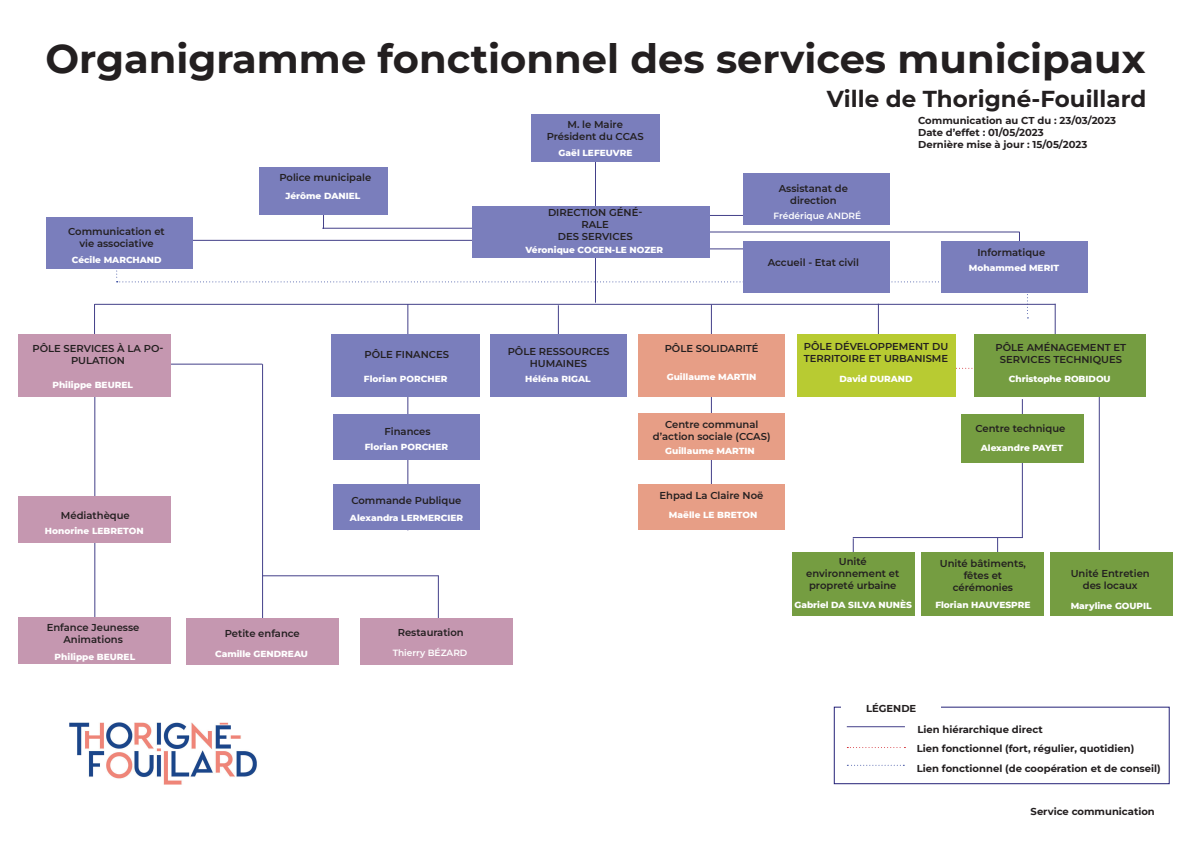
<style>
.page{position:relative;width:1191px;height:842px;background:#fff}
.page>*{position:absolute;margin:0;border:0;box-sizing:border-box;transform-origin:0 0}
.t1{font:700 40px "Montserrat";color:#231f20}
.t2{font:700 23px "Montserrat";color:#231f20}
.t3{font:600 10px/12px "Montserrat";color:#231f20;text-align:center}
.t4{font:700 10px "Montserrat";color:#231f20}
.t5{font:800 9px "Montserrat";color:#fff}
.t6{font:600 9px "Montserrat";color:#fff}
</style>
<div class="page">
<hr style="left:90px;top:364px;width:172px;height:1px;background:#434089">
<svg style="left:853px;top:538px;width:1px;height:14px"></svg>
<svg style="left:1027px;top:292px;width:1px;height:26px"></svg>
<svg style="left:847px;top:765px;width:57px;height:1px"></svg>
<svg style="left:116px;top:227px;width:869px;height:55px"></svg>
<hr style="left:94px;top:304px;width:1px;height:62px;background:#434089">
<hr style="left:323px;top:176px;width:1px;height:53px;background:#434089">
<hr style="left:407px;top:304px;width:1px;height:226px;background:#434089">
<hr style="left:686px;top:215px;width:98px;height:1px;background:#434089">
<hr style="left:686px;top:249px;width:98px;height:1px;background:#434089">
<hr style="left:92px;top:240px;width:380px;height:1px;background:#434089">
<hr style="left:595px;top:139px;width:1px;height:164px;background:#434089">
<hr style="left:322px;top:228px;width:162px;height:1px;background:#434089">
<hr style="left:699px;top:232px;width:320px;height:1px;background:#434089">
<hr style="left:1055px;top:304px;width:1px;height:36px;background:#434089">
<hr style="left:1099px;top:394px;width:1px;height:156px;background:#434089">
<hr style="left:1019px;top:232px;width:1px;height:45px;background:#434089">
<hr style="left:1022px;top:399px;width:1px;height:139px;background:#434089">
<svg style="left:997px;top:538px;width:1px;height:14px"></svg>
<hr style="left:852px;top:537px;width:170px;height:1px;background:#434089">
<hr style="left:847px;top:726px;width:58px;height:1px;background:#434089">
<hr style="left:878px;top:304px;width:1px;height:63px;background:#434089">
<hr style="left:711px;top:305px;width:1px;height:219px;background:#434089">
<hr style="left:558px;top:305px;width:1px;height:54px;background:#434089">
<svg style="left:847px;top:747px;width:58px;height:1px"></svg>
<hr style="left:95px;top:344px;width:1px;height:311px;background:#434089">
<hr style="left:262px;top:364px;width:1px;height:287px;background:#434089">
<hr style="left:438px;top:575px;width:1px;height:69px;background:#434089">
<div style="left:259px;top:168px;width:129px;height:47px;background:#7a7ebc"></div>
<div style="left:18px;top:334px;width:153px;height:63px;background:#c597b0"></div>
<div style="left:331px;top:334px;width:149px;height:63px;background:#7a7ebc"></div>
<div style="left:639px;top:334px;width:146px;height:63px;background:#e79e86"></div>
<div style="left:638px;top:484px;width:147px;height:46px;background:#e79e86"></div>
<div style="left:639px;top:413px;width:146px;height:47px;background:#e79e86"></div>
<div style="left:18px;top:617px;width:153px;height:47px;background:#c597b0"></div>
<div style="left:18px;top:496px;width:153px;height:46px;background:#c597b0"></div>
<div style="left:186px;top:618px;width:153px;height:46px;background:#c597b0"></div>
<div style="left:360px;top:618px;width:152px;height:46px;background:#c597b0"></div>
<div style="left:531px;top:114px;width:128px;height:47px;background:#7a7ebc"></div>
<div style="left:472px;top:206px;width:237px;height:51px;background:#7a7ebc"></div>
<div style="left:46px;top:217px;width:147px;height:51px;background:#7a7ebc"></div>
<div style="left:743px;top:241px;width:147px;height:51px;background:#7a7ebc"></div>
<div style="left:940px;top:241px;width:147px;height:51px;background:#7a7ebc"></div>
<div style="left:743px;top:174px;width:147px;height:51px;background:#7a7ebc"></div>
<div style="left:797px;top:334px;width:158px;height:63px;background:#b8cb32"></div>
<div style="left:974px;top:334px;width:171px;height:63px;background:#759d41"></div>
<div style="left:960px;top:415px;width:123px;height:48px;background:#759d41"></div>
<div style="left:791px;top:552px;width:123px;height:64px;background:#759d41"></div>
<div style="left:921px;top:552px;width:123px;height:64px;background:#759d41"></div>
<div style="left:1050px;top:552px;width:123px;height:64px;background:#759d41"></div>
<div style="left:333px;top:414px;width:147px;height:46px;background:#7a7ebc"></div>
<div style="left:333px;top:485px;width:147px;height:45px;background:#7a7ebc"></div>
<div style="left:490px;top:334px;width:136px;height:63px;background:#7a7ebc"></div>
<hr style="left:95px;top:304px;width:960px;height:1px;background:#434089">
<hr style="left:262px;top:575px;width:176px;height:1px;background:#434089">
<div style="left:833px;top:707px;width:336px;height:77px;border:1px solid #242177"></div>
<div style="left:841px;top:703px;width:100px;height:14px;background:#fff"></div>
<img style="left:69px;top:722px;width:188px;height:63px">
<p class="t1" style="left:45px;top:30px;width:1101px">Organigramme fonctionnel des services municipaux</p>
<p class="t4" style="left:918px;top:114px;width:199px">Communication au CT du : 23/03/2023</p>
<p class="t4" style="left:918px;top:126px;width:127px">Date d’effet : 01/05/2023</p>
<p class="t4" style="left:918px;top:138px;width:171px">Dernière mise à jour : 15/05/2023</p>
<p class="t2" style="left:827px;top:83px;width:321px">Ville de Thorigné-Fouillard</p>
<p class="t3" style="left:567px;top:118px;width:57px">M. le Maire</p>
<p class="t3" style="left:547px;top:130px;width:98px">Président du CCAS</p>
<p class="t5" style="left:558px;top:147px;width:75px">Gaël LEFEUVRE</p>
<p class="t3" style="left:279px;top:171px;width:93px">Police municipale</p>
<p class="t3" style="left:68px;top:225px;width:98px">Communication et vie associative</p>
<p class="t5" style="left:72px;top:253px;width:91px">Cécile MARCHAND</p>
<p class="t5" style="left:285px;top:189px;width:76px">Jérôme DANIEL</p>
<p class="t3" style="left:32px;top:342px;width:133px">PÔLE SERVICES À LA PO-<br>PULATION</p>
<p class="t3" style="left:364px;top:348px;width:86px">PÔLE FINANCES</p>
<p class="t5" style="left:52px;top:378px;width:82px">Philippe BEUREL</p>
<p class="t5" style="left:364px;top:372px;width:85px">Florian PORCHER</p>
<p class="t3" style="left:384px;top:425px;width:48px">Finances</p>
<p class="t5" style="left:365px;top:440px;width:85px">Florian PORCHER</p>
<p class="t3" style="left:351px;top:494px;width:111px">Commande Publique</p>
<p class="t3" style="left:61px;top:509px;width:70px">Médiathèque</p>
<p class="t5" style="left:350px;top:511px;width:115px">Alexandra LERMERCIER</p>
<p class="t5" style="left:45px;top:525px;width:100px">Honorine LEBRETON</p>
<p class="t3" style="left:47px;top:621px;width:94px">Enfance Jeunesse<br>Animations</p>
<p class="t3" style="left:225px;top:627px;width:77px">Petite enfance</p>
<p class="t3" style="left:398px;top:626px;width:68px">Restauration</p>
<p class="t5" style="left:55px;top:650px;width:82px">Philippe BEUREL</p>
<p class="t5" style="left:215px;top:647px;width:94px">Camille GENDREAU</p>
<p class="t6" style="left:393px;top:647px;width:76px">Thierry BÉZARD</p>
<p class="t3" style="left:548px;top:206px;width:96px">DIRECTION GÉNÉ-<br>RALE</p>
<p class="t3" style="left:558px;top:230px;width:76px">DES SERVICES</p>
<p class="t5" style="left:525px;top:243px;width:139px">Véronique COGEN-LE NOZER</p>
<p class="t3" style="left:779px;top:182px;width:71px">Assistanat de direction</p>
<p class="t6" style="left:773px;top:210px;width:89px">Frédérique ANDRÉ</p>
<p class="t3" style="left:767px;top:256px;width:93px">Accueil - Etat civil</p>
<p class="t3" style="left:977px;top:246px;width:69px">Informatique</p>
<p class="t5" style="left:969px;top:261px;width:92px">Mohammed MERIT</p>
<p class="t3" style="left:508px;top:345px;width:103px">PÔLE RESSOURCES<br>HUMAINES</p>
<p class="t3" style="left:664px;top:342px;width:95px">PÔLE SOLIDARITÉ</p>
<p class="t3" style="left:803px;top:340px;width:146px;text-align:left">PÔLE DÉVELOPPEMENT DU<br>TERRITOIRE ET URBANISME</p>
<p class="t3" style="left:995px;top:341px;width:132px">PÔLE AMÉNAGEMENT ET<br>SERVICES TECHNIQUES</p>
<p class="t5" style="left:525px;top:372px;width:67px">Héléna RIGAL</p>
<p class="t5" style="left:667px;top:370px;width:91px">Guillaume MARTIN</p>
<p class="t5" style="left:839px;top:372px;width:75px">David DURAND</p>
<p class="t5" style="left:1008px;top:372px;width:103px">Christophe ROBIDOU</p>
<p class="t3" style="left:665px;top:418px;width:95px">Centre communal</p>
<p class="t3" style="left:653px;top:430px;width:119px">d’action sociale (CCAS)</p>
<p class="t5" style="left:665px;top:445px;width:91px">Guillaume MARTIN</p>
<p class="t3" style="left:659px;top:489px;width:105px">Ehpad La Claire Noë</p>
<p class="t5" style="left:669px;top:508px;width:90px">Maëlle LE BRETON</p>
<p class="t3" style="left:975px;top:422px;width:91px">Centre technique</p>
<p class="t5" style="left:980px;top:441px;width:84px">Alexandre PAYET</p>
<p class="t3" style="left:806px;top:554px;width:95px">Unité environnement et propreté urbaine</p>
<p class="t3" style="left:940px;top:557px;width:88px">Unité bâtiments, fêtes et cérémonies</p>
<p class="t3" style="left:1070px;top:567px;width:80px">Unité Entretien des locaux</p>
<p class="t5" style="left:794px;top:598px;width:119px">Gabriel DA SILVA NUNÈS</p>
<p class="t5" style="left:935px;top:598px;width:97px">Florian HAUVESPRE</p>
<p class="t5" style="left:1070px;top:599px;width:82px">Maryline GOUPIL</p>
<p class="t4" style="left:866px;top:702px;width:52px">LÉGENDE</p>
<p class="t4" style="left:917px;top:722px;width:127px">Lien hiérarchique direct</p>
<p class="t4" style="left:916px;top:741px;width:219px">Lien fonctionnel (fort, régulier, quotidien)</p>
<p class="t4" style="left:916px;top:761px;width:245px">Lien fonctionnel (de coopération et de conseil)</p>
<p class="t4" style="left:1030px;top:804px;width:126px">Service communication</p>
</div>
